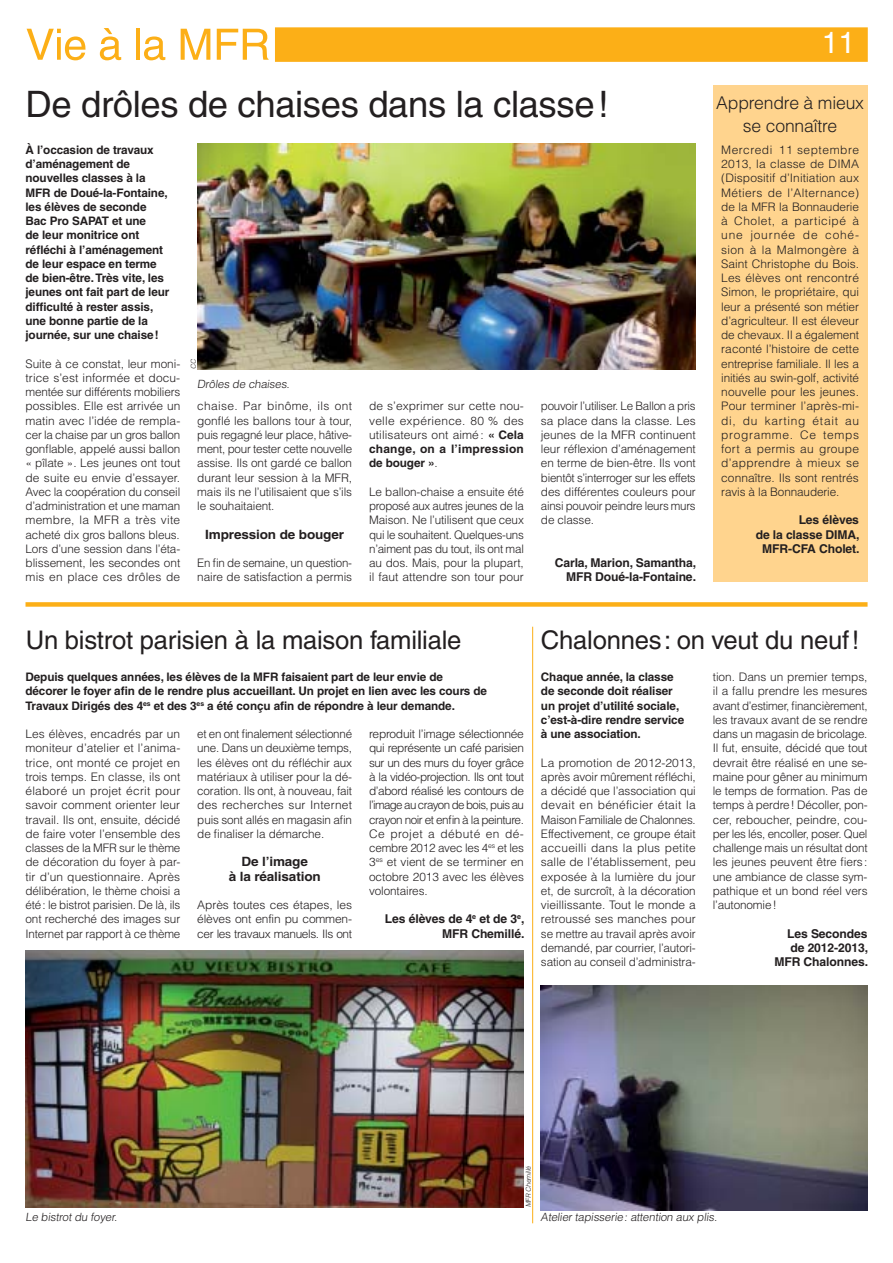
<style>
.page{position:relative;width:893px;height:1263px;background:#fff}
.page>*{position:absolute;margin:0;border:0;box-sizing:border-box;transform-origin:0 0}
.t1{font:condensed 43.2px "Helvetica";letter-spacing:-.01em;color:#fcaf17;scale:1.22 1}
.t2{font:36.45px "Helvetica";letter-spacing:-.01em;color:#231f20}
.t3{font:30px "Helvetica";color:#fff}
.t4{font:25.65px "Helvetica";letter-spacing:-.01em;color:#231f20}
.t5{font:300 17.55px/23.4px "Helvetica";letter-spacing:-.01em;color:#231f20;text-align:center}
.t6{font:700 12.9px/14.2px "Helvetica";letter-spacing:-.01em;color:#231f20;text-align:center;scale:1.06 1}
.t7{font:700 12.15px/14.2px "Helvetica";letter-spacing:-.01em;color:#231f20;text-align:right}
.t8{font:300 11.7px/14.2px "Helvetica";letter-spacing:-.01em;color:#231f20;text-align:justify}
.t9{font:700 11.7px/14.2px "Helvetica";letter-spacing:-.01em;color:#231f20}
.t10{font:300 11.4px "Helvetica";color:#231f20}
.t11{font:300 6.75px "Helvetica";letter-spacing:-.01em;color:#231f20}
.s1{font-weight:700}
</style>
<div class="page">
<div style="left:26px;top:27px;width:842px;height:35px;background:#fcaf17"></div>
<div style="left:21px;top:26px;width:254px;height:39px;background:#fff"></div>
<div style="left:26px;top:602px;width:841px;height:5px;background:#fcaf17"></div>
<img style="left:197px;top:143px;width:498px;height:226px">
<img style="left:26px;top:951px;width:498px;height:256px">
<img style="left:540px;top:986px;width:327px;height:224px">
<hr style="left:532px;top:627px;width:1px;height:596px;background:#fcaf17">
<div style="left:713px;top:86px;width:154px;height:496px;background:#ffd48e"></div>
<h1 class="t1" style="left:26px;top:29px;width:202px">Vie à la MFR</h1>
<h2 class="t2" style="left:26px;top:91px;width:584px">De drôles de chaises dans la classe !</h2>
<p class="t9" style="left:26px;top:144px;width:145px">À l’occasion de travaux d’aménagement de nouvelles classes à la<br>MFR de Doué-la-Fontaine, les élèves de seconde<br>Bac Pro SAPAT et une<br>de leur monitrice ont réfléchi à l’aménagement de leur espace en terme de bien-être. Très vite, les jeunes ont fait part de leur difficulté à rester assis, une bonne partie de la journée, sur une chaise !</p>
<p class="t8" style="left:26px;top:357px;width:156px">Suite à ce constat, leur moni&shy;trice s’est informée et docu&shy;mentée sur différents mobiliers possibles. Elle est arrivée un matin avec l’idée de rempla&shy;cer la chaise par un gros ballon gonflable, appelé aussi ballon « pîlate ». Les jeunes ont tout de suite eu envie d’essayer.<br>Avec la coopération du conseil d’administration et une maman membre, la MFR a très vite acheté dix gros ballons bleus.<br>Lors d’une session dans l’éta&shy;blissement, les secondes ont mis en place ces drôles de</p>
<p class="t11" style="left:191px;top:369px;width:11px;rotate:-90deg">CC</p>
<p class="t10" style="left:197px;top:380px;width:96px">Drôles de chaises.</p>
<p class="t8" style="left:197px;top:400px;width:156px">chaise. Par binôme, ils ont gonflé les ballons tour à tour, puis regagné leur place, hâtive&shy;ment, pour tester cette nouvelle assise. Ils ont gardé ce ballon durant leur session à la MFR, mais ils ne l’utilisaient que s’ils le souhaitaient.</p>
<p class="t6" style="left:205px;top:528px;width:133px">Impression de bouger</p>
<p class="t8" style="left:197px;top:557px;width:156px">En fin de semaine, un question&shy;naire de satisfaction a permis</p>
<p class="t8" style="left:369px;top:400px;width:156px">de s’exprimer sur cette nou&shy;velle expérience. 80 % des utilisateurs ont aimé : <span class="s1">« Cela change, on a l’impression de bouger »</span>.</p>
<p class="t8" style="left:369px;top:486px;width:156px">Le ballon-chaise a ensuite été proposé aux autres jeunes de la Maison. Ne l’utilisent que ceux qui le souhaitent. Quelques-uns n’aiment pas du tout, ils ont mal au dos. Mais, pour la plupart, il faut attendre son tour pour</p>
<p class="t8" style="left:541px;top:400px;width:156px">pouvoir l’utiliser. Le Ballon a pris sa place dans la classe. Les jeunes de la MFR continuent leur réflexion d’aménagement en terme de bien-être. Ils vont bientôt s’interroger sur les effets des différentes couleurs pour ainsi pouvoir peindre leurs murs de classe.</p>
<p class="t7" style="left:555px;top:557px;width:143px">Carla, Marion, Samantha,<br>MFR Doué-la-Fontaine.</p>
<h3 class="t3" style="left:822px;top:32px;width:35px">11</h3>
<h3 class="t5" style="left:716px;top:92px;width:149px">Apprendre à mieux se connaître</h3>
<p class="t8" style="left:721px;top:144px;width:139px">Mercredi 11 septembre 2013, la classe de DIMA (Dispositif d’Initiation aux Métiers de l’Alternance) de la MFR la Bonnauderie à Cholet, a participé à une journée de cohé&shy;sion à la Malmongère à Saint Christophe du Bois.<br>Les élèves ont rencontré Simon, le propriétaire, qui leur a présenté son métier d’agriculteur. Il est éleveur de chevaux. Il a également raconté l’histoire de cette entreprise familiale. Il les a initiés au swin-golf, activité nouvelle pour les jeunes.<br>Pour terminer l’après-mi&shy;di, du karting était au programme. Ce temps fort a permis au groupe d’apprendre à mieux se connaître. Ils sont rentrés ravis à la Bonnauderie.</p>
<p class="t7" style="left:756px;top:514px;width:105px">Les élèves<br>de la classe DIMA,<br>MFR-CFA Cholet.</p>
<h3 class="t4" style="left:26px;top:630px;width:437px">Un bistrot parisien à la maison familiale</h3>
<h3 class="t4" style="left:541px;top:630px;width:320px">Chalonnes : on veut du neuf !</h3>
<p class="t9" style="left:26px;top:671px;width:463px">Depuis quelques années, les élèves de la MFR faisaient part de leur envie de décorer le foyer afin de le rendre plus accueillant. Un projet en lien avec les cours de<br>Travaux Dirigés des 4<sup>es</sup> et des 3<sup>es</sup> a été conçu afin de répondre à leur demande.</p>
<p class="t8" style="left:26px;top:728px;width:156px">Les élèves, encadrés par un moniteur d’atelier et l’anima&shy;trice, ont monté ce projet en trois temps. En classe, ils ont élaboré un projet écrit pour savoir comment orienter leur travail. Ils ont, ensuite, décidé de faire voter l’ensemble des classes de la MFR sur le thème de décoration du foyer à par&shy;tir d’un questionnaire. Après délibération, le thème choisi a été : le bistrot parisien. De là, ils ont recherché des images sur Internet par rapport à ce thème</p>
<p class="t8" style="left:197px;top:728px;width:156px">et en ont finalement sélectionné une. Dans un deuxième temps, les élèves ont du réfléchir aux matériaux à utiliser pour la dé&shy;coration. Ils ont, à nouveau, fait des recherches sur Internet puis sont allés en magasin afin de finaliser la démarche.</p>
<p class="t6" style="left:229px;top:856px;width:88px">De l’image<br>à la réalisation</p>
<p class="t8" style="left:197px;top:899px;width:156px">Après toutes ces étapes, les élèves ont enfin pu commen&shy;cer les travaux manuels. Ils ont</p>
<p class="t8" style="left:369px;top:728px;width:156px">reproduit l’image sélectionnée qui représente un café parisien sur un des murs du foyer grâce à la vidéo-projection. Ils ont tout d’abord réalisé les contours de l’image au crayon de bois, puis au crayon noir et enfin à la peinture.<br>Ce projet a débuté en dé&shy;cembre 2012 avec les 4<sup>es</sup> et les 3<sup>es</sup> et vient de se terminer en octobre 2013 avec les élèves volontaires.</p>
<p class="t7" style="left:385px;top:913px;width:141px">Les élèves de 4<sup>e</sup> et de 3<sup>e</sup>,<br>MFR Chemillé.</p>
<p class="t9" style="left:541px;top:671px;width:145px">Chaque année, la classe de seconde doit réaliser un projet d’utilité sociale, c’est-à-dire rendre service à une association.</p>
<p class="t8" style="left:541px;top:756px;width:156px">La promotion de 2012-2013, après avoir mûrement réfléchi, a décidé que l’association qui devait en bénéficier était la Maison Familiale de Chalonnes.<br>Effectivement, ce groupe était accueilli dans la plus petite salle de l’établissement, peu exposée à la lumière du jour et, de surcroît, à la décoration vieillissante. Tout le monde a retroussé ses manches pour se mettre au travail après avoir demandé, par courrier, l’autori&shy;sation au conseil d’administra-</p>
<p class="t8" style="left:713px;top:671px;width:156px">tion. Dans un premier temps, il a fallu prendre les mesures avant d’estimer, financièrement, les travaux avant de se rendre dans un magasin de bricolage.<br>Il fut, ensuite, décidé que tout devrait être réalisé en une se&shy;maine pour gêner au minimum le temps de formation. Pas de temps à perdre ! Décoller, pon&shy;cer, reboucher, peindre, cou&shy;per les lés, encoller, poser. Quel challenge mais un résultat dont les jeunes peuvent être fiers : une ambiance de classe sym&shy;pathique et un bond réel vers l’autonomie !</p>
<p class="t7" style="left:774px;top:927px;width:95px">Les Secondes de 2012-2013,<br>MFR Chalonnes.</p>
<p class="t10" style="left:26px;top:1213px;width:95px">Le bistrot du foyer.</p>
<p class="t11" style="left:526px;top:1207px;width:43px;rotate:-90deg">MFR Chemillé</p>
<p class="t10" style="left:540px;top:1213px;width:180px">Atelier tapisserie : attention aux plis.</p>
</div>
